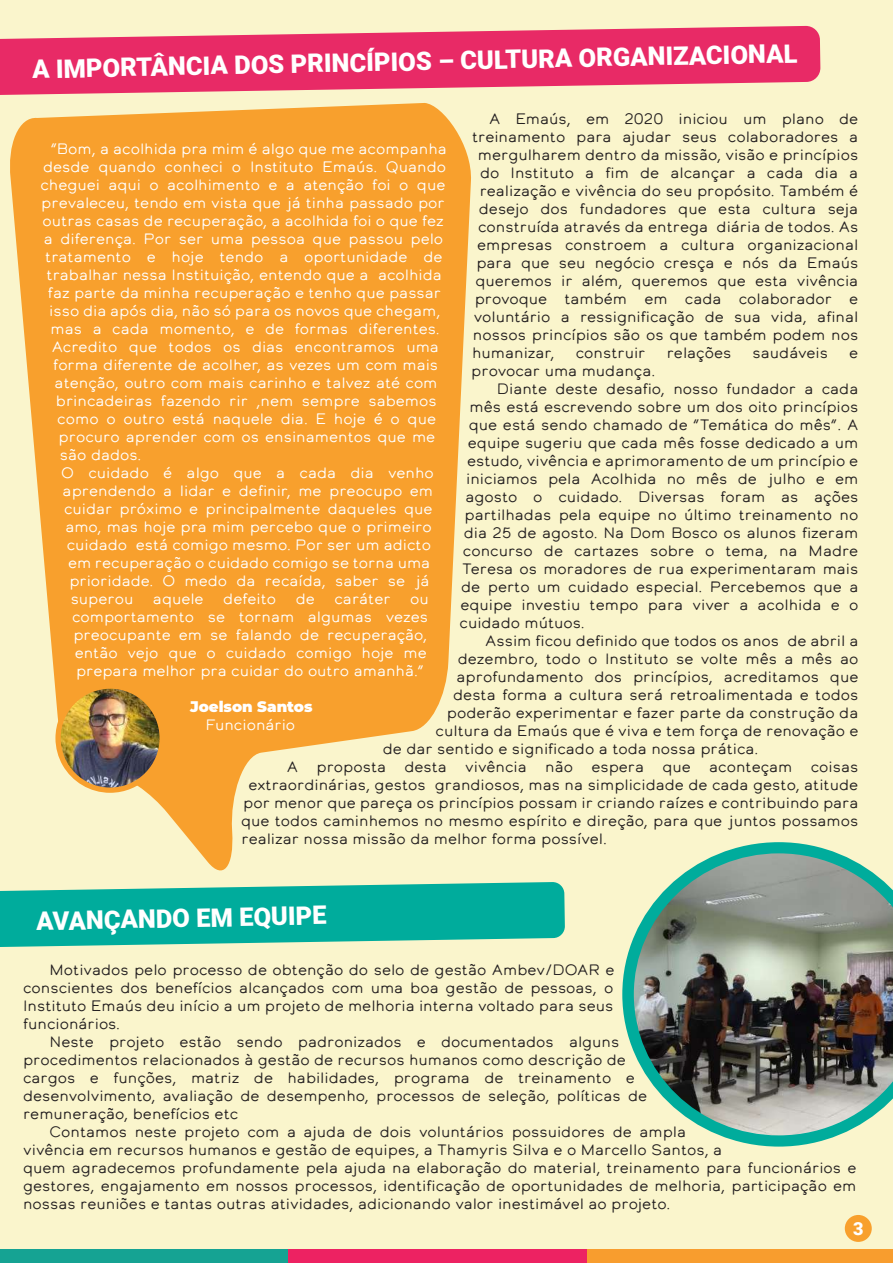
<style>
.page{position:relative;width:893px;height:1263px;background:#faf5cc}
.page>*{position:absolute;margin:0;border:0;box-sizing:border-box;transform-origin:0 0}
.t1{font:900 25.5px "Roboto";color:#fff}
.t2{font:900 18px "Roboto";color:#fff}
.t3{font:15px/18px "Calder LC";color:#231f20}
.t4{font:15px/18px "Calder LC";color:#fff}
.t5{font:900 15px "Montserrat";color:#fff}
</style>
<div class="page">
<div style="left:845px;top:1215px;width:27px;height:27px;background:#f8a02d;border-radius:50%"></div>
<svg style="left:0;top:26px;width:820px;height:69px;fill:#e82a66"></svg>
<svg style="left:0;top:882px;width:565px;height:65px;background:#23b6a2"></svg>
<svg style="left:10px;top:103px;width:461px;height:768px;fill:#f8a02d"></svg>
<svg style="left:55px;top:683px;width:110px;height:110px"></svg>
<img style="left:61px;top:689px;width:99px;height:98px;border-radius:49px">
<svg style="left:622px;top:842px;width:217px;height:304px"></svg>
<img style="left:634px;top:853px;width:259px;height:282px">
<div style="left:0;top:1249px;width:288px;height:14px;background:#15a393"></div>
<div style="left:288px;top:1249px;width:299px;height:14px;background:#ed2262"></div>
<div style="left:587px;top:1249px;width:306px;height:14px;background:#f89d2e"></div>
<h1 class="t1" style="left:32px;top:50px;width:767px;rotate:-1deg">A IMPORTÂNCIA DOS PRINCÍPIOS – CULTURA ORGANIZACIONAL</h1>
<p class="t3" style="left:489px;top:109px;width:371px">A Emaús, em 2020 iniciou um plano de</p>
<p class="t3" style="left:472px;top:127px;width:388px">treinamento para ajudar seus colaboradores a</p>
<p class="t3" style="left:478px;top:145px;width:382px">mergulharem dentro da missão, visão e princípios</p>
<p class="t3" style="left:480px;top:163px;width:380px">do Instituto a fim de alcançar a cada dia a</p>
<p class="t3" style="left:480px;top:181px;width:380px">realização e vivência do seu propósito. Também é</p>
<p class="t3" style="left:479px;top:199px;width:381px">desejo dos fundadores que esta cultura seja</p>
<p class="t3" style="left:478px;top:217px;width:382px">construída através da entrega diária de todos. As</p>
<p class="t3" style="left:477px;top:235px;width:383px">empresas constroem a cultura organizacional</p>
<p class="t3" style="left:476px;top:253px;width:383px">para que seu negócio cresça e nós da Emaús</p>
<p class="t3" style="left:475px;top:271px;width:384px">queremos ir além, queremos que esta vivência</p>
<p class="t3" style="left:475px;top:289px;width:385px">provoque também em cada colaborador e</p>
<p class="t3" style="left:474px;top:307px;width:386px">voluntário a ressignificação de sua vida, afinal</p>
<p class="t3" style="left:473px;top:325px;width:387px">nossos princípios são os que também podem nos</p>
<p class="t3" style="left:472px;top:343px;width:84px">humanizar,</p>
<p class="t3" style="left:576px;top:343px;width:71px">construir</p>
<p class="t3" style="left:667px;top:343px;width:66px">relações</p>
<p class="t3" style="left:753px;top:343px;width:77px">saudáveis</p>
<p class="t3" style="left:849px;top:343px;width:11px">e</p>
<p class="t3" style="left:471px;top:361px;width:185px">provocar uma mudança.</p>
<p class="t3" style="left:497px;top:379px;width:363px">Diante deste desafio, nosso fundador a cada</p>
<p class="t3" style="left:470px;top:397px;width:390px">mês está escrevendo sobre um dos oito princípios</p>
<p class="t3" style="left:469px;top:415px;width:391px">que está sendo chamado de “Temática do mês”. A</p>
<p class="t3" style="left:468px;top:433px;width:392px">equipe sugeriu que cada mês fosse dedicado a um</p>
<p class="t3" style="left:467px;top:451px;width:393px">estudo, vivência e aprimoramento de um princípio e</p>
<p class="t3" style="left:466px;top:469px;width:394px">iniciamos pela Acolhida no mês de julho e em</p>
<p class="t3" style="left:465px;top:487px;width:394px">agosto o cuidado. Diversas foram as ações</p>
<p class="t3" style="left:465px;top:505px;width:395px">partilhadas pela equipe no último treinamento no</p>
<p class="t3" style="left:464px;top:523px;width:396px">dia 25 de agosto. Na Dom Bosco os alunos fizeram</p>
<p class="t3" style="left:463px;top:541px;width:397px">concurso de cartazes sobre o tema, na Madre</p>
<p class="t3" style="left:462px;top:559px;width:398px">Teresa os moradores de rua experimentaram mais</p>
<p class="t3" style="left:461px;top:577px;width:399px">de perto um cuidado especial. Percebemos que a</p>
<p class="t3" style="left:460px;top:595px;width:399px">equipe investiu tempo para viver a acolhida e o</p>
<p class="t3" style="left:459px;top:613px;width:127px">cuidado mútuos.</p>
<p class="t3" style="left:485px;top:631px;width:375px">Assim ficou definido que todos os anos de abril a</p>
<p class="t3" style="left:458px;top:649px;width:402px">dezembro, todo o Instituto se volte mês a mês ao</p>
<p class="t3" style="left:457px;top:667px;width:403px">aprofundamento dos princípios, acreditamos que</p>
<p class="t3" style="left:453px;top:685px;width:407px">desta forma a cultura será retroalimentada e todos</p>
<p class="t3" style="left:447px;top:703px;width:413px">poderão experimentar e fazer parte da construção da</p>
<p class="t3" style="left:436px;top:721px;width:424px">cultura da Emaús que é viva e tem força de renovação e</p>
<p class="t3" style="left:383px;top:739px;width:377px">de dar sentido e significado a toda nossa prática.</p>
<p class="t3" style="left:287px;top:757px;width:573px">A proposta desta vivência não espera que aconteçam coisas</p>
<p class="t3" style="left:248px;top:775px;width:611px">extraordinárias, gestos grandiosos, mas na simplicidade de cada gesto, atitude</p>
<p class="t3" style="left:243px;top:793px;width:617px">por menor que pareça os princípios possam ir criando raízes e contribuindo para</p>
<p class="t3" style="left:241px;top:811px;width:619px">que todos caminhemos no mesmo espírito e direção, para que juntos possamos</p>
<p class="t3" style="left:241px;top:829px;width:367px">realizar nossa missão da melhor forma possível.</p>
<p class="t4" style="left:51px;top:140px;width:397px">“Bom, a acolhida pra mim é algo que me acompanha</p>
<p class="t4" style="left:43px;top:158px;width:405px">desde quando conheci o Instituto Emaús. Quando</p>
<p class="t4" style="left:40px;top:176px;width:406px">cheguei aqui o acolhimento e a atenção foi o que</p>
<p class="t4" style="left:41px;top:194px;width:405px">prevaleceu, tendo em vista que já tinha passado por</p>
<p class="t4" style="left:43px;top:212px;width:403px">outras casas de recuperação, a acolhida foi o que fez</p>
<p class="t4" style="left:44px;top:230px;width:401px">a diferença. Por ser uma pessoa que passou pelo</p>
<p class="t4" style="left:45px;top:248px;width:399px">tratamento e hoje tendo a oportunidade de</p>
<p class="t4" style="left:47px;top:266px;width:397px">trabalhar nessa Instituição, entendo que a acolhida</p>
<p class="t4" style="left:48px;top:284px;width:395px">faz parte da minha recuperação e tenho que passar</p>
<p class="t4" style="left:49px;top:302px;width:393px">isso dia após dia, não só para os novos que chegam,</p>
<p class="t4" style="left:51px;top:320px;width:391px">mas a cada momento, e de formas diferentes.</p>
<p class="t4" style="left:52px;top:338px;width:388px">Acredito que todos os dias encontramos uma</p>
<p class="t4" style="left:53px;top:356px;width:386px">forma diferente de acolher, as vezes um com mais</p>
<p class="t4" style="left:55px;top:374px;width:384px">atenção, outro com mais carinho e talvez até com</p>
<p class="t4" style="left:56px;top:392px;width:382px">brincadeiras fazendo rir ,nem sempre sabemos</p>
<p class="t4" style="left:57px;top:410px;width:380px">como o outro está naquele dia. E hoje é o que</p>
<p class="t4" style="left:59px;top:428px;width:378px">procuro aprender com os ensinamentos que me</p>
<p class="t4" style="left:60px;top:446px;width:83px">são dados.</p>
<p class="t4" style="left:61px;top:464px;width:374px">O cuidado é algo que a cada dia venho</p>
<p class="t4" style="left:63px;top:482px;width:372px">aprendendo a lidar e definir, me preocupo em</p>
<p class="t4" style="left:64px;top:500px;width:370px">cuidar próximo e principalmente daqueles que</p>
<p class="t4" style="left:65px;top:518px;width:368px">amo, mas hoje pra mim percebo que o primeiro</p>
<p class="t4" style="left:67px;top:536px;width:366px">cuidado está comigo mesmo. Por ser um adicto</p>
<p class="t4" style="left:68px;top:554px;width:364px">em recuperação o cuidado comigo se torna uma</p>
<p class="t4" style="left:69px;top:572px;width:362px">prioridade. O medo da recaída, saber se já</p>
<p class="t4" style="left:71px;top:590px;width:64px">superou</p>
<p class="t4" style="left:153px;top:590px;width:52px">aquele</p>
<p class="t4" style="left:223px;top:590px;width:54px">defeito</p>
<p class="t4" style="left:296px;top:590px;width:21px">de</p>
<p class="t4" style="left:334px;top:590px;width:58px">caráter</p>
<p class="t4" style="left:72px;top:590px;width:358px;text-indent:338px">ou comportamento se tornam algumas vezes preocupante em se falando de recuperação, então vejo que o cuidado comigo hoje me prepara melhor pra cuidar do outro amanhã.”</p>
<p class="t5" style="left:190px;top:696px;width:124px">Joelson Santos</p>
<p class="t4" style="left:205px;top:716px;width:91px">Funcionário</p>
<h1 class="t1" style="left:36px;top:903px;width:292px;rotate:-1deg">AVANÇANDO EM EQUIPE</h1>
<p class="t3" style="left:23px;top:961px;width:593px;text-align:justify;text-indent:27px">Motivados pelo processo de obtenção do selo de gestão Ambev/DOAR e conscientes dos benefícios alcançados com uma boa gestão de pessoas, o Instituto Emaús deu início a um projeto de melhoria interna voltado para seus funcionários.</p>
<p class="t3" style="left:23px;top:1033px;width:625px;text-indent:27px">Neste projeto estão sendo padronizados e documentados alguns procedimentos relacionados à gestão de recursos humanos como descrição de cargos e funções, matriz de habilidades, programa de treinamento e desenvolvimento, avaliação de desempenho, processos de seleção, políticas de remuneração, benefícios etc</p>
<p class="t3" style="left:23px;top:1123px;width:835px;text-indent:27px">Contamos neste projeto com a ajuda de dois voluntários possuidores de ampla<br>vivência em recursos humanos e gestão de equipes, a Thamyris Silva e o Marcello Santos, a<br>quem agradecemos profundamente pela ajuda na elaboração do material, treinamento para funcionários e gestores, engajamento em nossos processos, identificação de oportunidades de melhoria, participação em nossas reuniões e tantas outras atividades, adicionando valor inestimável ao projeto.</p>
<p class="t2" style="left:853px;top:1216px;width:12px">3</p>
</div>
